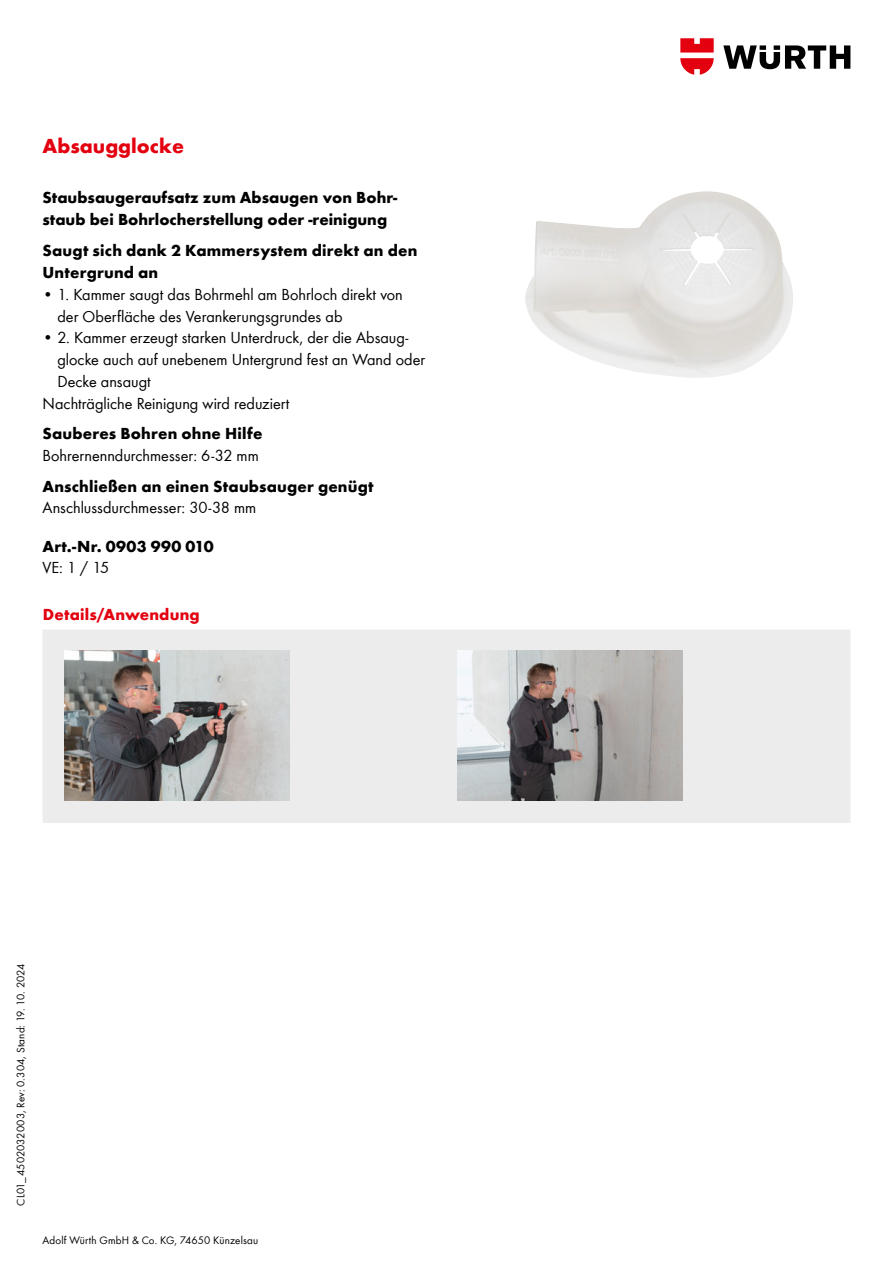
<style>
.page{position:relative;width:893px;height:1263px;background:#fff}
.page>*{position:absolute;margin:0;border:0;box-sizing:border-box;transform-origin:0 0}
.t1{font:700 21px "Wuerth Global";color:#e3000f}
.t2{font:16.5px/21.8px "Wuerth Global";color:#000}
.t3{font:700 16.5px/21.8px "Wuerth Global";letter-spacing:.01em;color:#000}
.t4{font:700 16.5px "Wuerth Global";letter-spacing:.01em;color:#e3000f}
.t5{font:11.25px "Wuerth Global";letter-spacing:.01em;color:#000}
</style>
<div class="page">
<svg style="left:723px;top:45px;width:127px;height:24px"></svg>
<svg style="left:680px;top:38px;width:34px;height:37px"></svg>
<img style="left:525px;top:191px;width:268px;height:187px">
<div style="left:43px;top:630px;width:807px;height:193px;background:#ececed"></div>
<img style="left:64px;top:651px;width:225px;height:150px">
<img style="left:457px;top:651px;width:225px;height:150px">
<p class="t1" style="left:43px;top:134px;width:143px">Absaugglocke</p>
<p class="t3" style="left:43px;top:187px;width:356px">Staubsaugeraufsatz zum Absaugen von Bohr&shy;staub bei Bohrlocherstellung oder -reinigung</p>
<p class="t3" style="left:43px;top:240px;width:376px">Saugt sich dank 2 Kammersystem direkt an den<br>Untergrund an</p>
<p class="t2" style="left:57px;top:283px;width:347px;text-indent:-15px">• 1. Kammer saugt das Bohrmehl am Bohrloch direkt von der Oberfläche des Verankerungsgrundes ab</p>
<p class="t2" style="left:43px;top:327px;width:367px">• 2. Kammer erzeugt starken Unterdruck, der die Absaug-</p>
<p class="t2" style="left:57px;top:348px;width:369px">glocke auch auf unebenem Untergrund fest an Wand oder</p>
<p class="t2" style="left:57px;top:370px;width:95px">Decke ansaugt</p>
<p class="t2" style="left:43px;top:392px;width:249px">Nachträgliche Reinigung wird reduziert</p>
<p class="t3" style="left:43px;top:423px;width:221px">Sauberes Bohren ohne Hilfe</p>
<p class="t2" style="left:43px;top:444px;width:218px">Bohrernenndurchmesser: 6-32 mm</p>
<p class="t3" style="left:43px;top:475px;width:333px">Anschließen an einen Staubsauger genügt</p>
<p class="t2" style="left:43px;top:497px;width:215px">Anschlussdurchmesser: 30-38 mm</p>
<p class="t3" style="left:43px;top:535px;width:173px">Art.-Nr. 0903 990 010</p>
<p class="t2" style="left:43px;top:556px;width:68px">VE: 1 / 15</p>
<p class="t4" style="left:43px;top:604px;width:158px">Details/Anwendung</p>
<p class="t5" style="left:14px;top:1205px;width:244px;rotate:-90deg">CL01_4502032003, Rev: 0.304, Stand: 19. 10. 2024</p>
<p class="t5" style="left:43px;top:1233px;width:217px">Adolf Würth GmbH &amp; Co. KG, 74650 Künzelsau</p>
</div>
